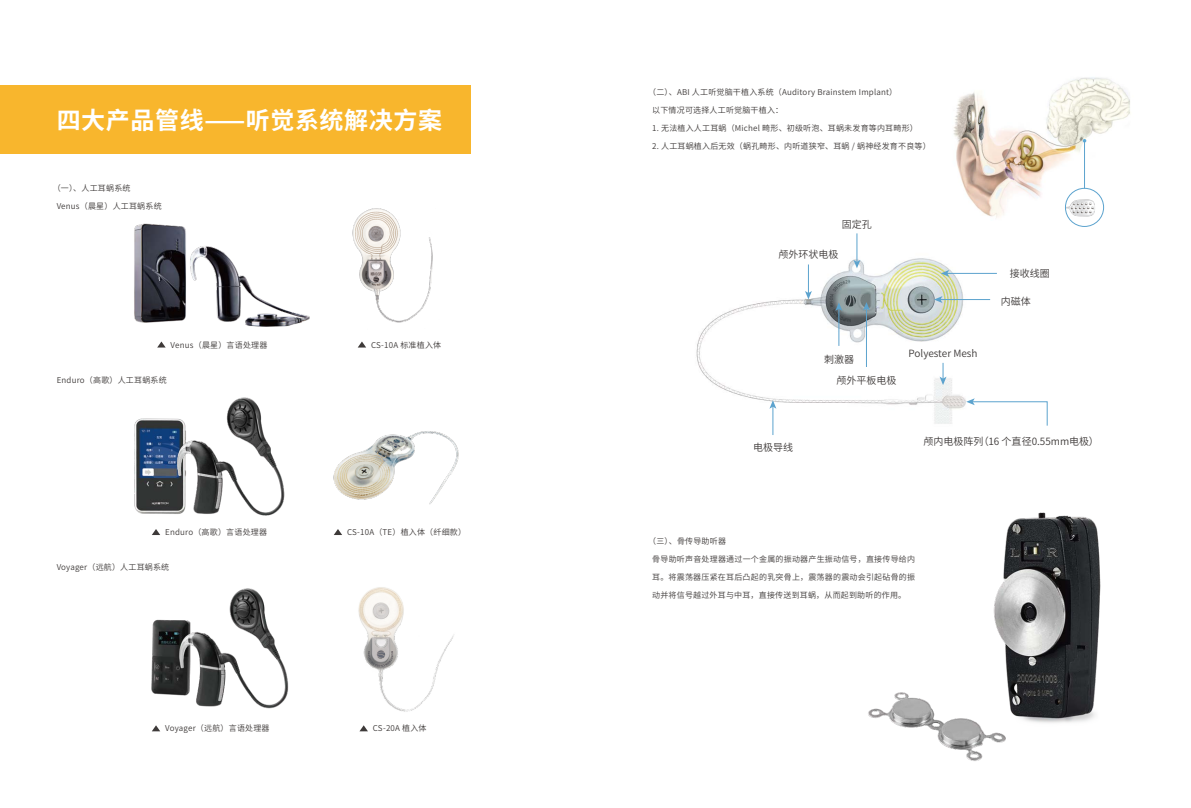
<style>
.page{position:relative;width:1191px;height:808px;background:#fff}
.page>*{position:absolute;margin:0;border:0;box-sizing:border-box;transform-origin:0 0}
.t1{font:700 24px "Source Han Sans CN";letter-spacing:.025em;color:#fff}
.t2{font:10px "Source Han Sans CN";color:#3e3a39}
.t3{font:8px "Source Han Sans CN";letter-spacing:.025em;color:#3e3a39}
</style>
<div class="page">
<img style="left:696px;top:221px;width:403px;height:203px">
<hr style="left:866px;top:308px;width:1px;height:59px;background:#5ca3ce">
<svg style="left:863px;top:302px;width:7px;height:9px"></svg>
<svg style="left:966px;top:398px;width:82px;height:28px"></svg>
<hr style="left:940px;top:299px;width:50px;height:1px;background:#5ca3ce">
<svg style="left:934px;top:296px;width:8px;height:7px"></svg>
<hr style="left:838px;top:308px;width:1px;height:38px;background:#5ca3ce">
<svg style="left:835px;top:302px;width:7px;height:9px"></svg>
<svg style="left:853px;top:233px;width:7px;height:35px"></svg>
<svg style="left:805px;top:264px;width:7px;height:35px"></svg>
<svg style="left:769px;top:400px;width:7px;height:35px"></svg>
<hr style="left:946px;top:273px;width:51px;height:1px;background:#5ca3ce">
<svg style="left:940px;top:270px;width:9px;height:7px"></svg>
<svg style="left:939px;top:363px;width:7px;height:22px"></svg>
<img style="left:953px;top:77px;width:177px;height:144px">
<img style="left:1065px;top:191px;width:32px;height:33px">
<div style="left:1065px;top:188px;width:39px;height:39px;border:1px solid #5ca3ce;border-radius:50%"></div>
<svg style="left:1082px;top:139px;width:4px;height:4px"></svg>
<hr style="left:1084px;top:141px;width:1px;height:47px;background:#5ca3ce">
<div style="left:0;top:85px;width:471px;height:68px;background:#f8b62d"></div>
<img style="left:352px;top:208px;width:81px;height:140px">
<img style="left:134px;top:223px;width:176px;height:125px">
<svg style="left:157px;top:341px;width:9px;height:6px"></svg>
<svg style="left:358px;top:341px;width:8px;height:6px"></svg>
<img style="left:333px;top:431px;width:126px;height:74px">
<img style="left:134px;top:418px;width:26px;height:96px">
<img style="left:160px;top:397px;width:125px;height:119px">
<svg style="left:152px;top:529px;width:8px;height:6px"></svg>
<svg style="left:334px;top:529px;width:8px;height:6px"></svg>
<img style="left:151px;top:588px;width:138px;height:121px">
<img style="left:358px;top:587px;width:96px;height:125px">
<svg style="left:152px;top:725px;width:8px;height:6px"></svg>
<svg style="left:359px;top:725px;width:9px;height:6px"></svg>
<img style="left:868px;top:512px;width:233px;height:249px">
<h1 class="t1" style="left:57px;top:107px;width:387px">四大产品管线⸺听觉系统解决方案</h1>
<p class="t3" style="left:53px;top:184px;width:79px">（一）、人工耳蜗系统</p>
<p class="t3" style="left:57px;top:202px;width:106px">Venus（晨星）人工耳蜗系统</p>
<p class="t3" style="left:171px;top:340px;width:98px">Venus（晨星）言语处理器</p>
<p class="t3" style="left:371px;top:340px;width:72px">CS-10A 标准植入体</p>
<p class="t3" style="left:57px;top:375px;width:112px">Enduro（高歌）人工耳蜗系统</p>
<p class="t3" style="left:165px;top:528px;width:103px">Enduro（高歌）言语处理器</p>
<p class="t3" style="left:347px;top:528px;width:120px">CS-10A（TE）植入体（纤细款）</p>
<p class="t3" style="left:57px;top:563px;width:114px">Voyager（远航）人工耳蜗系统</p>
<p class="t3" style="left:165px;top:724px;width:106px">Voyager（远航）言语处理器</p>
<p class="t3" style="left:373px;top:724px;width:55px">CS-20A 植入体</p>
<p class="t3" style="left:648px;top:88px;width:251px">（二）、ABI 人工听觉脑干植入系统（Auditory Brainstem Implant）</p>
<p class="t3" style="left:652px;top:106px;width:132px">以下情况可选择人工听觉脑干植入：</p>
<p class="t3" style="left:652px;top:124px;width:267px">1. 无法植入人工耳蜗（Michel 畸形、初级听泡、耳蜗未发育等内耳畸形）</p>
<p class="t3" style="left:652px;top:142px;width:280px">2. 人工耳蜗植入后无效（蜗孔畸形、内听道狭窄、耳蜗 / 蜗神经发育不良等）</p>
<p class="t2" style="left:842px;top:218px;width:31px">固定孔</p>
<p class="t2" style="left:778px;top:249px;width:61px">颅外环状电极</p>
<p class="t2" style="left:824px;top:354px;width:31px">刺激器</p>
<p class="t2" style="left:836px;top:375px;width:61px">颅外平板电极</p>
<p class="t2" style="left:908px;top:348px;width:71px">Polyester Mesh</p>
<p class="t2" style="left:1009px;top:268px;width:41px">接收线圈</p>
<p class="t2" style="left:1001px;top:295px;width:31px">内磁体</p>
<p class="t2" style="left:753px;top:442px;width:41px">电极导线</p>
<p class="t2" style="left:923px;top:435px;width:177px">颅内电极阵列（16 个直径0.55mm电极）</p>
<p class="t3" style="left:648px;top:536px;width:79px">（三）、骨传导助听器</p>
<p class="t3" style="left:652px;top:554px;width:264px">骨导助听声音处理器通过一个金属的振动器产生振动信号，直接传导给内</p>
<p class="t3" style="left:652px;top:572px;width:264px">耳。将震荡器压紧在耳后凸起的乳突骨上，震荡器的震动会引起砧骨的振</p>
<p class="t3" style="left:652px;top:590px;width:255px">动并将信号越过外耳与中耳，直接传送到耳蜗，从而起到助听的作用。</p>
</div>
